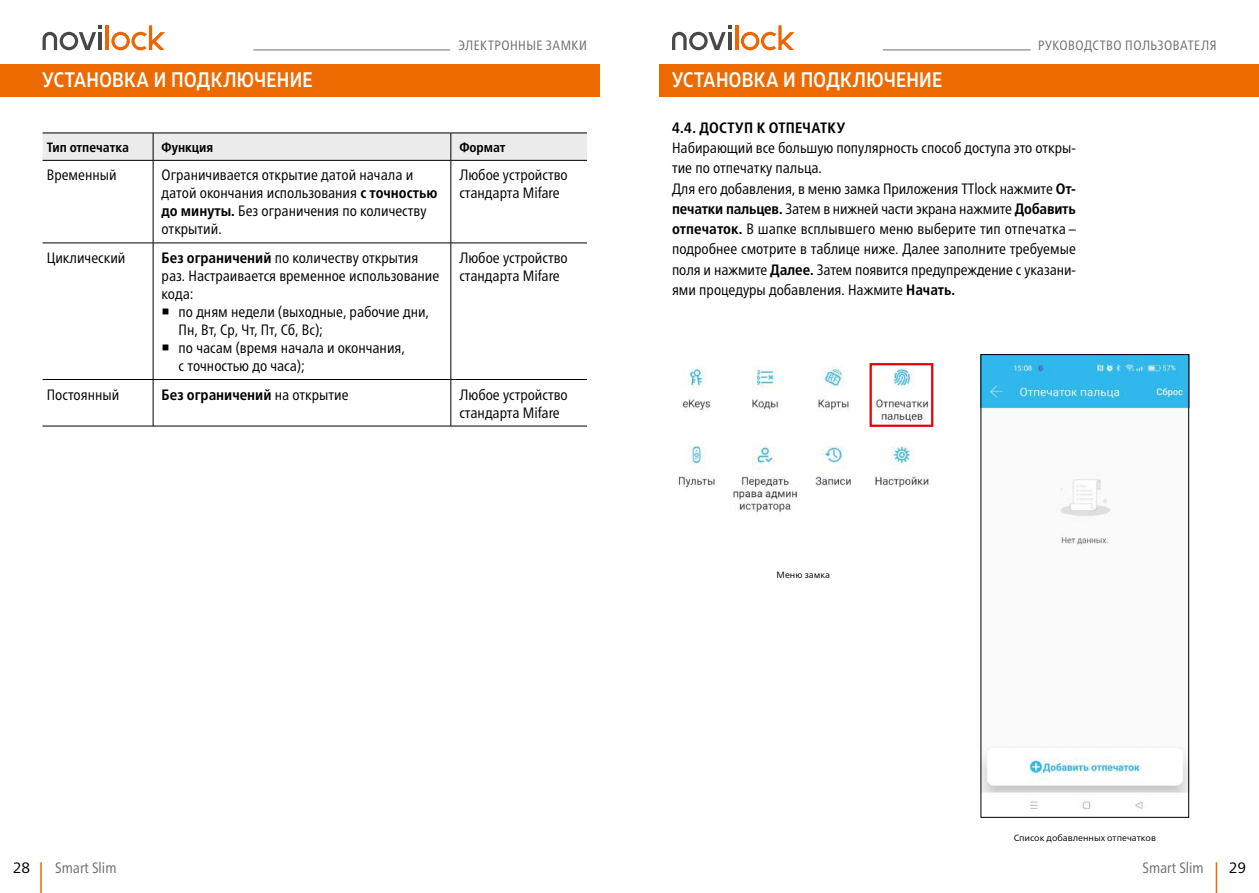
<style>
.page{position:relative;width:1259px;height:893px;background:#fff}
.page>*{position:absolute;margin:0;border:0;box-sizing:border-box;transform-origin:0 0}
.t1{font:500 21px "Muller Narrow";letter-spacing:.015em;color:#fff}
.t2{font:condensed 15px/18px "Frutiger Neue LTW1 G";color:#000}
.t3{font:700 condensed 15px "Frutiger Neue LTW1 G";color:#000}
.t4{font:condensed 15px "Frutiger Neue LTW1 G";color:#6e6e6e}
.t5{font:15px "Frutiger Neue LTW1 G";color:#000}
.t6{font:condensed 13.5px "Frutiger Neue LTW1 G";letter-spacing:.035em;color:#6e6e6e}
.t7{font:700 condensed 13.5px "Frutiger Neue LTW1 G";color:#000}
.t8{font:9px "Frutiger Neue LTW1 G";color:#000}
.s1{font-weight:700}
.s2{font-weight:400}
</style>
<div class="page">
<div style="left:0;top:64px;width:600px;height:33px;background:#ed6a00"></div>
<div style="left:659px;top:64px;width:600px;height:33px;background:#ed6a00"></div>
<svg style="left:43px;top:25px;width:59px;height:25px"></svg>
<hr style="left:106px;top:25px;width:3px;height:25px;background:#ec6500">
<svg style="left:111px;top:25px;width:54px;height:25px"></svg>
<svg style="left:672px;top:25px;width:59px;height:25px"></svg>
<hr style="left:735px;top:25px;width:3px;height:25px;background:#ec6500">
<svg style="left:741px;top:25px;width:53px;height:25px"></svg>
<hr style="left:40px;top:862px;width:2px;height:31px;background:#ed6a00">
<hr style="left:1215px;top:862px;width:2px;height:31px;background:#ed6a00">
<hr style="left:883px;top:50px;width:147px;height:1px;background:#6e6e6e">
<hr style="left:253px;top:50px;width:197px;height:1px;background:#6e6e6e">
<hr style="left:43px;top:160px;width:110px;height:1px;background:#000">
<hr style="left:153px;top:160px;width:298px;height:1px;background:#000">
<hr style="left:451px;top:160px;width:136px;height:1px;background:#000">
<hr style="left:43px;top:243px;width:110px;height:1px;background:#000">
<hr style="left:153px;top:243px;width:298px;height:1px;background:#000">
<hr style="left:451px;top:243px;width:136px;height:1px;background:#000">
<hr style="left:43px;top:379px;width:110px;height:1px;background:#000">
<hr style="left:153px;top:379px;width:298px;height:1px;background:#000">
<hr style="left:451px;top:379px;width:136px;height:1px;background:#000">
<hr style="left:43px;top:426px;width:110px;height:1px;background:#000">
<hr style="left:153px;top:426px;width:298px;height:1px;background:#000">
<hr style="left:451px;top:426px;width:136px;height:1px;background:#000">
<svg style="left:43px;top:133px;width:544px;height:27px;background:#e5e5e5"></svg>
<hr style="left:153px;top:161px;width:1px;height:82px;background:#000">
<hr style="left:450px;top:161px;width:1px;height:82px;background:#000">
<hr style="left:153px;top:243px;width:1px;height:136px;background:#000">
<hr style="left:450px;top:243px;width:1px;height:136px;background:#000">
<hr style="left:153px;top:380px;width:1px;height:46px;background:#000">
<hr style="left:450px;top:380px;width:1px;height:46px;background:#000">
<img style="left:678px;top:363px;width:256px;height:150px">
<img style="left:982px;top:356px;width:205px;height:453px">
<div style="left:980px;top:354px;width:209px;height:464px;border:1px solid #000"></div>
<div style="left:869px;top:363px;width:64px;height:64px;border:2px solid #e3000b"></div>
<p class="t6" style="left:458px;top:38px;width:130px">ЭЛЕКТРОННЫЕ ЗАМКИ</p>
<h1 class="t1" style="left:43px;top:67px;width:272px">УСТАНОВКА И ПОДКЛЮЧЕНИЕ</h1>
<h1 class="t1" style="left:672px;top:67px;width:272px">УСТАНОВКА И ПОДКЛЮЧЕНИЕ</h1>
<p class="t6" style="left:1038px;top:38px;width:180px">РУКОВОДСТВО ПОЛЬЗОВАТЕЛЯ</p>
<p class="t7" style="left:47px;top:139px;width:84px">Тип отпечатка</p>
<p class="t7" style="left:162px;top:139px;width:53px">Функция</p>
<p class="t7" style="left:459px;top:139px;width:48px">Формат</p>
<p class="t2" style="left:47px;top:166px;width:71px">Временный</p>
<p class="t2" style="left:162px;top:166px;width:277px">Ограничивается открытие датой начала и датой окончания использования <span class="s1">с точностью до минуты.</span> Без ограничения по количеству открытий.</p>
<p class="t2" style="left:459px;top:166px;width:110px">Любое устройство стандарта Mifare</p>
<p class="t2" style="left:47px;top:249px;width:80px">Циклический</p>
<p class="t2" style="left:162px;top:249px;width:279px"><span class="s1">Без ограничений</span> по количеству открытия раз. Настраивается временное использование кода:</p>
<p class="t2" style="left:179px;top:303px;width:252px">по дням недели (выходные, рабочие дни,<br>Пн, Вт, Ср, Чт, Пт, Сб, Вс);<br>по часам (время начала и окончания,<br>с точностью до часа);</p>
<p class="t2" style="left:459px;top:249px;width:110px">Любое устройство стандарта Mifare</p>
<p class="t2" style="left:47px;top:385px;width:74px">Постоянный</p>
<p class="t3" style="left:162px;top:385px;width:188px">Без ограничений <span class="s2">на открытие</span></p>
<p class="t2" style="left:459px;top:385px;width:110px">Любое устройство стандарта Mifare</p>
<p class="t3" style="left:672px;top:119px;width:175px">4.4. ДОСТУП К ОТПЕЧАТКУ</p>
<p class="t2" style="left:672px;top:138px;width:405px;line-height:20.2px">Набирающий все большую популярность способ доступа это откры&shy;тие по отпечатку пальца.<br>Для его добавления, в меню замка Приложения TTlock нажмите <span class="s1">От&shy;печатки пальцев.</span> Затем в нижней части экрана нажмите <span class="s1">Добавить отпечаток.</span> В шапке всплывшего меню выберите тип отпечатка – подробнее смотрите в таблице ниже. Далее заполните требуемые поля и нажмите <span class="s1">Далее.</span> Затем появится предупреждение с указани&shy;ями процедуры добавления. Нажмите <span class="s1">Начать.</span></p>
<p class="t8" style="left:776px;top:570px;width:55px">Меню замка</p>
<p class="t8" style="left:1013px;top:833px;width:144px">Список добавленных отпечатков</p>
<p class="t4" style="left:55px;top:859px;width:63px">Smart Slim</p>
<p class="t4" style="left:1142px;top:859px;width:63px">Smart Slim</p>
<p class="t5" style="left:13px;top:858px;width:19px">28</p>
<p class="t5" style="left:1229px;top:858px;width:19px">29</p>
</div>
